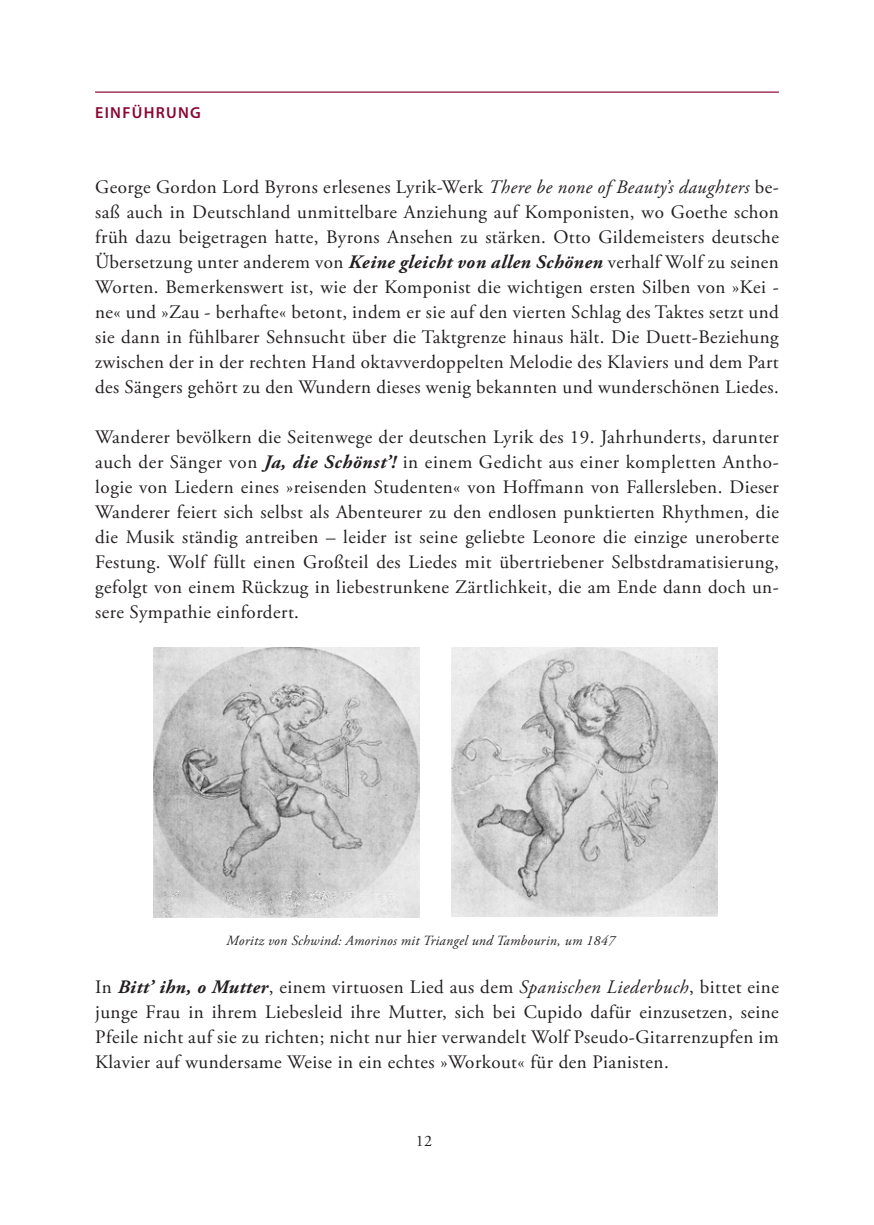
<style>
.page{position:relative;width:874px;height:1225px;background:#fff}
.page>*{position:absolute;margin:0;border:0;box-sizing:border-box;transform-origin:0 0}
.t1{font:19px/25px "Adobe Garamond Pro";letter-spacing:.025em;color:#231f20;text-align:justify}
.t2{font:600 16px "Myriad Pro";letter-spacing:.08em;color:#8b0532}
.t3{font:16px "Adobe Garamond Pro";color:#231f20}
.t4{font:italic 14px "Adobe Garamond Pro";letter-spacing:.02em;color:#231f20}
.s1{font-style:italic}
.s2{font-weight:700;font-style:italic}
</style>
<div class="page">
<hr style="left:95px;top:91px;width:683px;height:2px;background:#8b0532">
<img style="left:451px;top:647px;width:266px;height:270px">
<img style="left:153px;top:647px;width:267px;height:271px">
<p class="t2" style="left:95px;top:102px;width:107px">EINFÜHRUNG</p>
<p class="t1" style="left:95px;top:175px;width:685px">George Gordon Lord Byrons erlesenes Lyrik-Werk <span class="s1">There be none of Beauty’s daughters</span> be&shy;saß auch in Deutschland unmittelbare Anziehung auf Komponisten, wo Goethe schon früh dazu beigetragen hatte, Byrons Ansehen zu stärken. Otto Gildemeisters deutsche Übersetzung unter anderem von <span class="s2">Keine gleicht von allen Schönen</span> verhalf Wolf zu seinen Worten. Bemerkenswert ist, wie der Komponist die wichtigen ersten Silben von »Kei - ne« und »Zau - berhafte« betont, indem er sie auf den vierten Schlag des Taktes setzt und sie dann in fühlbarer Sehnsucht über die Taktgrenze hinaus hält. Die Duett-Beziehung zwischen der in der rechten Hand oktavverdoppelten Melodie des Klaviers und dem Part des Sängers gehört zu den Wundern dieses wenig bekannten und wunderschönen Liedes.</p>
<p class="t1" style="left:95px;top:425px;width:685px">Wanderer bevölkern die Seitenwege der deutschen Lyrik des 19. Jahrhunderts, darunter auch der Sänger von <span class="s2">Ja, die Schönst’!</span> in einem Gedicht aus einer kompletten Antho&shy;logie von Liedern eines »reisenden Studenten« von Hoffmann von Fallersleben. Dieser Wanderer feiert sich selbst als Abenteurer zu den endlosen punktierten Rhythmen, die die Musik ständig antreiben – leider ist seine geliebte Leonore die einzige uneroberte Festung. Wolf füllt einen Großteil des Liedes mit übertriebener Selbstdramatisierung, gefolgt von einem Rückzug in liebestrunkene Zärtlichkeit, die am Ende dann doch un&shy;sere Sympathie einfordert.</p>
<p class="t4" style="left:226px;top:932px;width:390px">Moritz von Schwind: Amorinos mit Triangel und Tambourin, um 1847</p>
<p class="t1" style="left:95px;top:975px;width:685px">In <span class="s2">Bitt’ ihn, o Mutter</span>, einem virtuosen Lied aus dem <span class="s1">Spanischen Liederbuch</span>, bittet eine junge Frau in ihrem Liebesleid ihre Mutter, sich bei Cupido dafür einzusetzen, seine Pfeile nicht auf sie zu richten; nicht nur hier verwandelt Wolf Pseudo-Gitarrenzupfen im Klavier auf wundersame Weise in ein echtes »Workout« für den Pianisten.</p>
<p class="t3" style="left:415px;top:1131px;width:18px">12</p>
</div>
